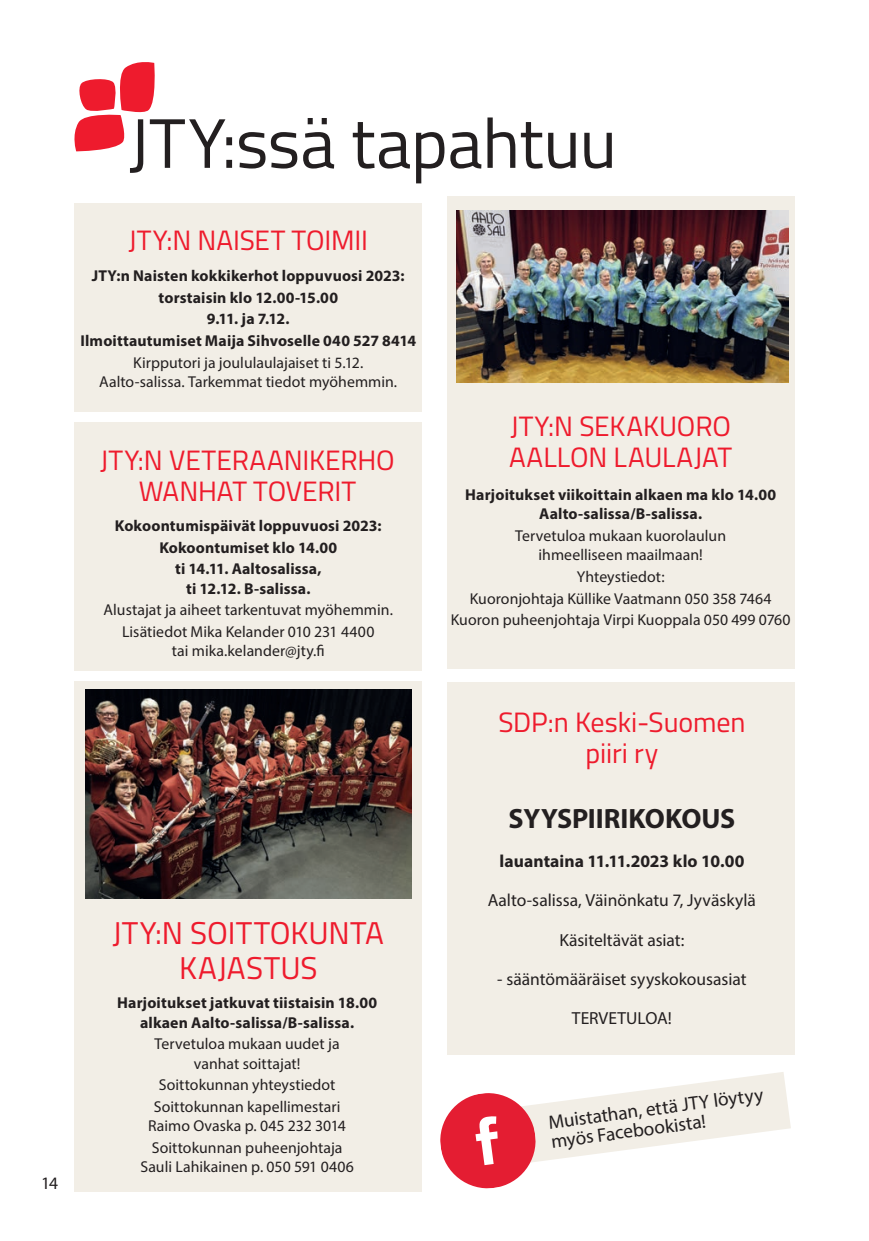
<style>
.page{position:relative;width:869px;height:1241px;background:#fff}
.page>*{position:absolute;margin:0;border:0;box-sizing:border-box;transform-origin:0 0}
.t1{font:70px "Titillium Web";letter-spacing:-.005em;color:#231f20}
.t2{font:31.5px/35px "Titillium Web";letter-spacing:.005em;color:#ee1b2d;text-align:center}
.t3{font:28px/31.5px "Titillium Web";letter-spacing:-.005em;color:#ee1b2d;text-align:center}
.t4{font:700 28px "Myriad Pro";letter-spacing:-.005em;color:#231f20}
.t5{font:19.25px/19.1px "Myriad Pro";color:#231f20}
.t6{font:17.5px "Myriad Pro";color:#231f20}
.t7{font:700 17.5px "Myriad Pro";letter-spacing:.005em;color:#231f20}
.t8{font:15.75px/21.7px "Myriad Pro";color:#231f20;text-align:center}
.t9{font:700 15.75px/21.7px "Myriad Pro";letter-spacing:.01em;color:#231f20;text-align:center}
</style>
<div class="page">
<svg style="left:440px;top:1072px;width:350px;height:117px"></svg>
<div style="left:74px;top:203px;width:348px;height:209px;background:#f2eee6"></div>
<div style="left:74px;top:680px;width:348px;height:511px;background:#f2eee6"></div>
<div style="left:446px;top:196px;width:348px;height:472px;background:#f2eee6"></div>
<div style="left:446px;top:681px;width:348px;height:373px;background:#f2eee6"></div>
<svg style="left:74px;top:62px;width:81px;height:89px"></svg>
<div style="left:74px;top:422px;width:348px;height:248px;background:#f2eee6"></div>
<img style="left:85px;top:689px;width:326px;height:209px">
<img style="left:456px;top:210px;width:332px;height:172px">
<p class="t6" style="left:41px;top:1172px;width:18px">14</p>
<h1 class="t1" style="left:129px;top:92px;width:489px">JTY:ssä tapahtuu</h1>
<h3 class="t3" style="left:128px;top:223px;width:241px">JTY:N NAISET TOIMII</h3>
<p class="t9" style="left:80px;top:264px;width:337px">JTY:n Naisten kokkikerhot loppuvuosi 2023: torstaisin klo 12.00-15.00<br>9.11. ja 7.12.<br>Ilmoittautumiset Maija Sihvoselle 040 527 8414</p>
<p class="t8" style="left:99px;top:353px;width:299px;line-height:19.2px">Kirpputori ja joululaulajaiset ti 5.12.<br>Aalto-salissa. Tarkemmat tiedot myöhemmin.</p>
<h3 class="t3" style="left:100px;top:442px;width:296px">JTY:N VETERAANIKERHO<br>WANHAT TOVERIT</h3>
<p class="t9" style="left:115px;top:514px;width:268px">Kokoontumispäivät loppuvuosi 2023:<br>Kokoontumiset klo 14.00<br>ti 14.11. Aaltosalissa,</p>
<p class="t9" style="left:186px;top:577px;width:126px">ti 12.12. B-salissa.</p>
<p class="t8" style="left:103px;top:599px;width:291px">Alustajat ja aiheet tarkentuvat myöhemmin.<br>Lisätiedot Mika Kelander 010 231 4400</p>
<p class="t8" style="left:172px;top:640px;width:154px">tai mika.kelander@jty.fi</p>
<h2 class="t2" style="left:113px;top:913px;width:272px">JTY:N SOITTOKUNTA<br>KAJASTUS</h2>
<p class="t9" style="left:117px;top:992px;width:261px;line-height:19.2px">Harjoitukset jatkuvat tiistaisin 18.00 alkaen Aalto-salissa/B-salissa.</p>
<p class="t8" style="left:154px;top:1034px;width:186px;line-height:19.2px">Tervetuloa mukaan uudet ja vanhat soittajat!</p>
<p class="t8" style="left:154px;top:1073px;width:188px">Soittokunnan yhteystiedot<br>Soittokunnan kapellimestari</p>
<p class="t8" style="left:148px;top:1114px;width:199px;text-align:left">Raimo Ovaska p. 045 232 3014<br>Soittokunnan puheenjohtaja</p>
<p class="t8" style="left:140px;top:1155px;width:215px">Sauli Lahikainen p. 050 591 0406</p>
<h3 class="t3" style="left:509px;top:408px;width:225px;text-align:left">JTY:N SEKAKUORO<br>AALLON LAULAJAT</h3>
<p class="t9" style="left:465px;top:484px;width:312px;line-height:19.2px">Harjoitukset viikoittain alkaen ma klo 14.00<br>Aalto-salissa/B-salissa.</p>
<p class="t8" style="left:515px;top:525px;width:212px;line-height:19.2px">Tervetuloa mukaan kuorolaulun ihmeelliseen maailmaan!</p>
<p class="t8" style="left:450px;top:565px;width:341px">Yhteystiedot:<br>Kuoronjohtaja Küllike Vaatmann 050 358 7464<br>Kuoron puheenjohtaja Virpi Kuoppala 050 499 0760</p>
<h3 class="t3" style="left:498px;top:704px;width:248px">SDP:n Keski-Suomen piiri ry</h3>
<h3 class="t4" style="left:508px;top:800px;width:228px">SYYSPIIRIKOKOUS</h3>
<p class="t7" style="left:499px;top:849px;width:246px">lauantaina 11.11.2023 klo 10.00</p>
<p class="t6" style="left:487px;top:889px;width:269px">Aalto-salissa, Väinönkatu 7, Jyväskylä</p>
<p class="t6" style="left:559px;top:928px;width:126px">Käsiteltävät asiat:</p>
<p class="t6" style="left:497px;top:968px;width:251px">- sääntömääräiset syyskokousasiat</p>
<p class="t6" style="left:571px;top:1007px;width:101px">TERVETULOA!</p>
<p class="t5" style="left:547px;top:1113px;width:218px;rotate:-8deg">Muistathan, että JTY löytyy myös Facebookista!</p>
</div>
